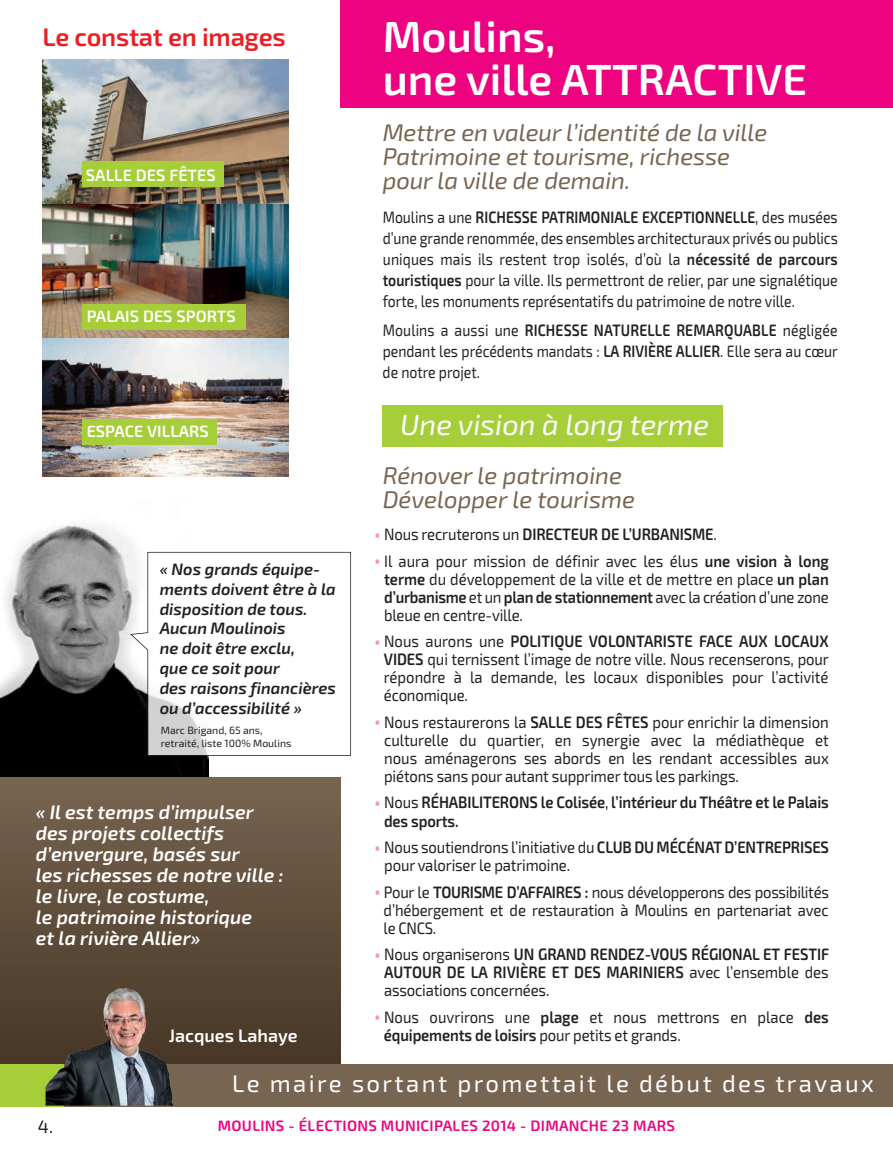
<style>
.page{position:relative;width:893px;height:1149px;background:#fff}
.page>*{position:absolute;margin:0;border:0;box-sizing:border-box;transform-origin:0 0}
.t1{font:600 43.5px/43.5px "Exo 2";color:#fff}
.t2{font:italic 29.1px "Exo 2";color:#fff}
.t3{font:600 25.5px "Exo 2";letter-spacing:-.01em;color:#ee1d23}
.t4{font:italic 24px/24px "Exo 2";letter-spacing:-.005em;color:#786551}
.t5{font:24px "Exo 2";letter-spacing:.1em;color:#fff}
.t6{font:italic 600 19.5px/21px "Exo 2";color:#fff}
.t7{font:600 18px "Exo 2";color:#fff}
.t8{font:18px "Exo 2";color:#231f20}
.t9{font:16.5px/18px "Exo 2";letter-spacing:-.01em;color:#231f20;text-align:justify;scale:.9 1}
.t10{font:16.5px/21px "Exo 2";letter-spacing:-.01em;color:#231f20;text-align:justify;scale:.85 1}
.t11{font:600 16.5px/18px "Exo 2";letter-spacing:-.01em;color:#231f20;scale:.9 1}
.t12{font:italic 600 16.5px/19.8px "Exo 2";color:#231f20}
.t13{font:600 16.35px "Exo 2";color:#fff}
.t14{font:600 15px "Exo 2";letter-spacing:.02em;color:#ed0280}
.t15{font:10.5px/12.6px "Exo 2";color:#231f20}
.s1{font-weight:600}
.s2{font-weight:400;font-size:24px;color:#f499b9}
.s3{font-weight:400}
.s4{font-size:24px;color:#f499b9}
</style>
<div class="page">
<div style="left:340px;top:0;width:553px;height:108px;background:#ed0280"></div>
<img style="left:0;top:525px;width:209px;height:251px">
<div style="left:0;top:776px;width:340px;height:304px;background:linear-gradient(to bottom,#776451,#443423)"></div>
<div style="left:0;top:1063px;width:893px;height:43px;background:#786551"></div>
<div style="left:0;top:1063px;width:64px;height:43px;background:#a6ce39"></div>
<hr style="left:892px;top:0;width:1px;height:64px;background:#786551">
<img style="left:43px;top:59px;width:246px;height:145px">
<img style="left:43px;top:204px;width:246px;height:134px">
<img style="left:43px;top:338px;width:246px;height:138px">
<div style="left:82px;top:304px;width:164px;height:25px;background:#a6ce39"></div>
<div style="left:82px;top:162px;width:142px;height:25px;background:#a6ce39"></div>
<div style="left:82px;top:419px;width:135px;height:25px;background:#a6ce39"></div>
<svg style="left:130px;top:551px;width:221px;height:204px"></svg>
<div style="left:383px;top:405px;width:340px;height:42px;background:#a6ce39"></div>
<img style="left:46px;top:987px;width:128px;height:118px">
<h3 class="t3" style="left:43px;top:22px;width:245px">Le constat en images</h3>
<p class="t13" style="left:86px;top:165px;width:131px">SALLE DES FÊTES</p>
<p class="t13" style="left:87px;top:306px;width:151px">PALAIS DES SPORTS</p>
<p class="t13" style="left:87px;top:421px;width:124px">ESPACE VILLARS</p>
<p class="t12" style="left:160px;top:559px;width:178px">« Nos grands équipe&shy;ments doivent être à la disposition de tous.<br>Aucun Moulinois<br>ne doit être exclu,<br>que ce soit pour<br>des raisons financières ou d’accessibilité »</p>
<p class="t15" style="left:161px;top:724px;width:132px">Marc Brigand, 65 ans, retraité, liste 100% Moulins</p>
<p class="t6" style="left:36px;top:802px;width:249px">« Il est temps d’impulser des projets collectifs d’envergure, basés sur<br>les richesses de notre ville : le livre, le costume,<br>le patrimoine historique<br>et la rivière Allier»</p>
<p class="t7" style="left:169px;top:1025px;width:130px">Jacques Lahaye</p>
<h1 class="t1" style="left:383px;top:16px;width:426px">Moulins,<br>une ville ATTRACTIVE</h1>
<h3 class="t4" style="left:383px;top:121px;width:386px">Mettre en valeur l’identité de la ville<br>Patrimoine et tourisme, richesse pour la ville de demain.</h3>
<p class="t10" style="left:383px;top:206px;width:537px">Moulins a une <span class="s1">RICHESSE PATRIMONIALE EXCEPTIONNELLE</span>, des musées d’une grande renommée, des ensembles architecturaux privés ou publics uniques mais ils restent trop isolés, d’où la <span class="s1">nécessité de parcours touristiques</span> pour la ville. Ils permettront de relier, par une signalétique forte, les monuments représentatifs du patrimoine de notre ville.</p>
<p class="t10" style="left:383px;top:320px;width:537px">Moulins a aussi une <span class="s1">RICHESSE NATURELLE REMARQUABLE</span> négligée pendant les précédents mandats : <span class="s1">LA RIVIÈRE ALLIER</span>. Elle sera au cœur de notre projet.</p>
<h2 class="t2" style="left:400px;top:407px;width:310px">Une vision à long terme</h2>
<h3 class="t4" style="left:383px;top:464px;width:254px">Rénover le patrimoine<br>Développer le tourisme</h3>
<p class="t11" style="left:374px;top:525px;width:383px"><span class="s2">•</span> <span class="s3">Nous recruterons un</span> DIRECTEUR DE L’URBANISME<span class="s3">.</span></p>
<p class="t9" style="left:384px;top:552px;width:496px;text-indent:-10px"><span class="s4">•</span> Il aura pour mission de définir avec les élus <span class="s1">une vision à long terme</span> du développement de la ville et de mettre en place <span class="s1">un plan d’urbanisme</span> et un <span class="s1">plan de stationnement</span> avec la création d’une zone bleue en centre-ville.</p>
<p class="t9" style="left:384px;top:632px;width:496px;text-indent:-10px"><span class="s4">•</span> Nous aurons une <span class="s1">POLITIQUE VOLONTARISTE FACE AUX LOCAUX VIDES</span> qui ternissent l’image de notre ville. Nous recenserons, pour répondre à la demande, les locaux disponibles pour l’activité économique.</p>
<p class="t9" style="left:384px;top:713px;width:496px;text-indent:-10px"><span class="s4">•</span> Nous restaurerons la <span class="s1">SALLE DES FÊTES</span> pour enrichir la dimension culturelle du quartier, en synergie avec la médiathèque et nous aménagerons ses abords en les rendant accessibles aux piétons sans pour autant supprimer tous les parkings.</p>
<p class="t11" style="left:384px;top:793px;width:496px;text-indent:-10px"><span class="s2">•</span> <span class="s3">Nous</span> RÉHABILITERONS le Colisée<span class="s3">,</span> l’intérieur du Théâtre et le Palais des sports.</p>
<p class="t9" style="left:384px;top:838px;width:496px;text-indent:-11px"><span class="s4">•</span> Nous soutiendrons l’initiative du <span class="s1">CLUB DU MÉCÉNAT D’ENTREPRISES </span>pour valoriser le patrimoine.</p>
<p class="t9" style="left:384px;top:882px;width:496px;text-indent:-10px"><span class="s4">•</span> Pour le <span class="s1">TOURISME D’AFFAIRES :</span> nous développerons des possibilités d’hébergement et de restauration à Moulins en partenariat avec le CNCS.</p>
<p class="t11" style="left:384px;top:945px;width:496px;text-align:justify;text-indent:-10px"><span class="s2">•</span> <span class="s3">Nous organiserons</span> UN GRAND RENDEZ-VOUS RÉGIONAL ET FESTIF AUTOUR DE LA RIVIÈRE ET DES MARINIERS <span class="s3">avec l’ensemble des associations concernées.</span></p>
<p class="t9" style="left:384px;top:1007px;width:496px;text-indent:-10px"><span class="s4">•</span> Nous ouvrirons une <span class="s1">plage</span> et nous mettrons en place <span class="s1">des équipements de loisirs</span> pour petits et grands.</p>
<h3 class="t5" style="left:232px;top:1068px;width:643px">Le maire sortant promettait le début des travaux</h3>
<p class="t8" style="left:38px;top:1115px;width:17px">4.</p>
<p class="t14" style="left:218px;top:1116px;width:459px">MOULINS - ÉLECTIONS MUNICIPALES 2014 - DIMANCHE 23 MARS</p>
</div>
